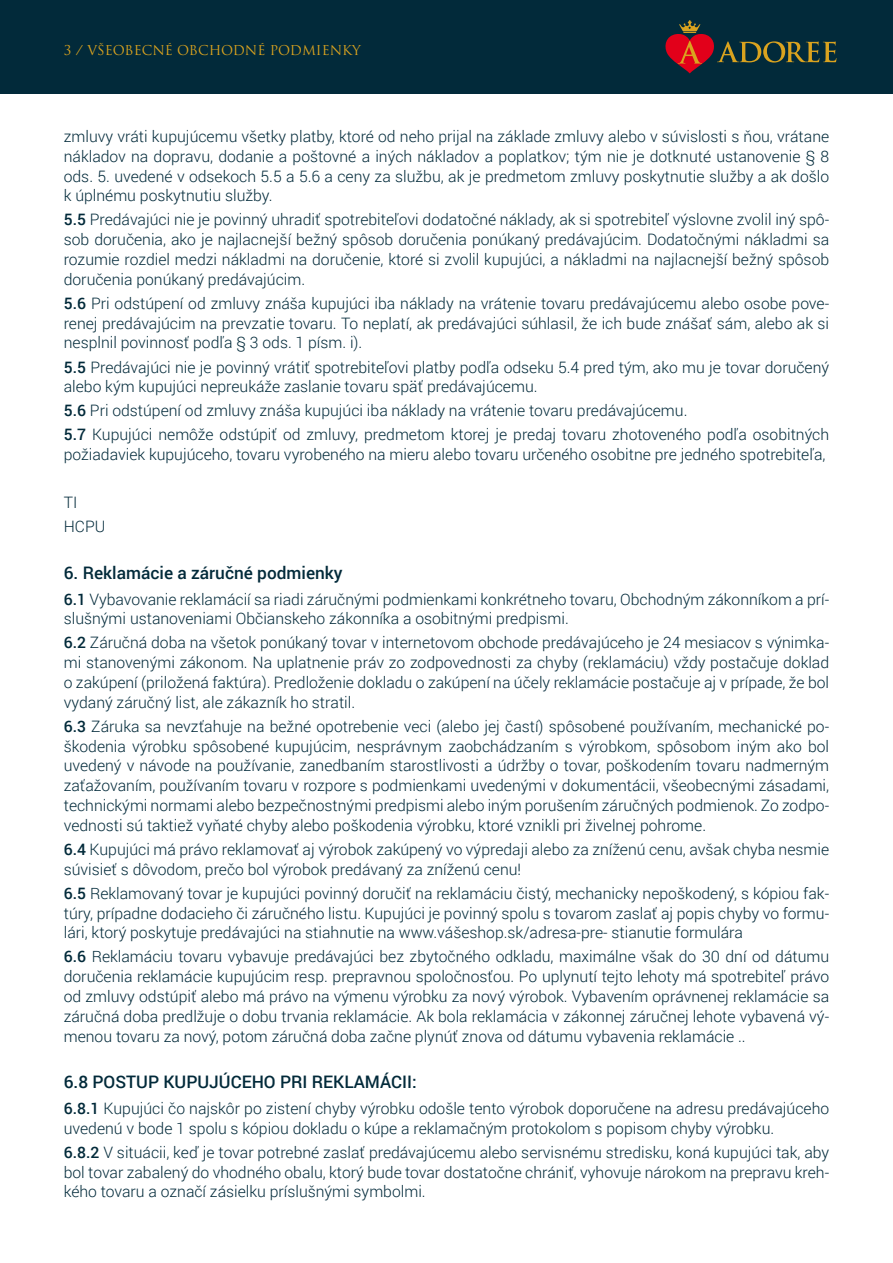
<style>
.page{position:relative;width:893px;height:1263px;background:#fff}
.page>*{position:absolute;margin:0;border:0;box-sizing:border-box;transform-origin:0 0}
.t1{font:500 17.25px "Roboto";color:#022a3a}
.t2{font:300 15.75px/19.8px "Roboto";color:#022a3a;text-align:justify}
.t3{font:13.2px "Trajan CE";color:#daa31f}
.s1{font-weight:500}
</style>
<div class="page">
<div style="left:0;top:0;width:893px;height:94px;background:#022a3a"></div>
<svg style="left:665px;top:20px;width:171px;height:53px"></svg>
<p class="t3" style="left:64px;top:42px;width:299px">3 / VŠEOBECNÉ OBCHODNÉ PODMIENKY</p>
<p class="t2" style="left:64px;top:126px;width:767px">zmluvy vráti kupujúcemu všetky platby, ktoré od neho prijal na základe zmluvy alebo v súvislosti s ňou, vrátane nákladov na dopravu, dodanie a poštovné a iných nákladov a poplatkov; tým nie je dotknuté ustanovenie § 8 ods. 5. uvedené v odsekoch 5.5 a 5.6 a ceny za službu, ak je predmetom zmluvy poskytnutie služby a ak došlo k úplnému poskytnutiu služby.</p>
<p class="t2" style="left:64px;top:209px;width:767px"><span class="s1">5.5</span> Predávajúci nie je povinný uhradiť spotrebiteľovi dodatočné náklady, ak si spotrebiteľ výslovne zvolil iný spô&shy;sob doručenia, ako je najlacnejší bežný spôsob doručenia ponúkaný predávajúcim. Dodatočnými nákladmi sa rozumie rozdiel medzi nákladmi na doručenie, ktoré si zvolil kupujúci, a nákladmi na najlacnejší bežný spôsob doručenia ponúkaný predávajúcim.</p>
<p class="t2" style="left:64px;top:293px;width:767px"><span class="s1">5.6</span> Pri odstúpení od zmluvy znáša kupujúci iba náklady na vrátenie tovaru predávajúcemu alebo osobe pove&shy;renej predávajúcim na prevzatie tovaru. To neplatí, ak predávajúci súhlasil, že ich bude znášať sám, alebo ak si nesplnil povinnosť podľa § 3 ods. 1 písm. i).</p>
<p class="t2" style="left:64px;top:356px;width:767px"><span class="s1">5.5</span> Predávajúci nie je povinný vrátiť spotrebiteľovi platby podľa odseku 5.4 pred tým, ako mu je tovar doručený alebo kým kupujúci nepreukáže zaslanie tovaru späť predávajúcemu.</p>
<p class="t2" style="left:64px;top:398px;width:767px;line-height:24px"><span class="s1">5.6</span> Pri odstúpení od zmluvy znáša kupujúci iba náklady na vrátenie tovaru predávajúcemu.<br><span class="s1">5.7</span> Kupujúci nemôže odstúpiť od zmluvy, predmetom ktorej je predaj tovaru zhotoveného podľa osobitných</p>
<p class="t2" style="left:64px;top:444px;width:763px">požiadaviek kupujúceho, tovaru vyrobeného na mieru alebo tovaru určeného osobitne pre jedného spotrebiteľa,</p>
<p class="t2" style="left:64px;top:490px;width:43px;line-height:24px">TI<br>HCPU</p>
<p class="t1" style="left:64px;top:561px;width:280px">6. Reklamácie a záručné podmienky</p>
<p class="t2" style="left:64px;top:588px;width:767px"><span class="s1">6.1</span> Vybavovanie reklamácií sa riadi záručnými podmienkami konkrétneho tovaru, Obchodným zákonníkom a prí&shy;slušnými ustanoveniami Občianskeho zákonníka a osobitnými predpismi.</p>
<p class="t2" style="left:64px;top:632px;width:767px"><span class="s1">6.2</span> Záručná doba na všetok ponúkaný tovar v internetovom obchode predávajúceho je 24 mesiacov s výnimka&shy;mi stanovenými zákonom. Na uplatnenie práv zo zodpovednosti za chyby (reklamáciu) vždy postačuje doklad o zakúpení (priložená faktúra). Predloženie dokladu o zakúpení na účely reklamácie postačuje aj v prípade, že bol vydaný záručný list, ale zákazník ho stratil.</p>
<p class="t2" style="left:64px;top:716px;width:767px"><span class="s1">6.3</span> Záruka sa nevzťahuje na bežné opotrebenie veci (alebo jej častí) spôsobené používaním, mechanické po&shy;škodenia výrobku spôsobené kupujúcim, nesprávnym zaobchádzaním s výrobkom, spôsobom iným ako bol uvedený v návode na používanie, zanedbaním starostlivosti a údržby o tovar, poškodením tovaru nadmerným zaťažovaním, používaním tovaru v rozpore s podmienkami uvedenými v dokumentácii, všeobecnými zásadami, technickými normami alebo bezpečnostnými predpismi alebo iným porušením záručných podmienok. Zo zodpo&shy;vednosti sú taktiež vyňaté chyby alebo poškodenia výrobku, ktoré vznikli pri živelnej pohrome.</p>
<p class="t2" style="left:64px;top:839px;width:767px"><span class="s1">6.4</span> Kupujúci má právo reklamovať aj výrobok zakúpený vo výpredaji alebo za zníženú cenu, avšak chyba nesmie súvisieť s dôvodom, prečo bol výrobok predávaný za zníženú cenu!</p>
<p class="t2" style="left:64px;top:883px;width:767px"><span class="s1">6.5</span> Reklamovaný tovar je kupujúci povinný doručiť na reklamáciu čistý, mechanicky nepoškodený, s kópiou fak&shy;túry, prípadne dodacieho či záručného listu. Kupujúci je povinný spolu s tovarom zaslať aj popis chyby vo formu&shy;lári, ktorý poskytuje predávajúci na stiahnutie na www.vášeshop.sk/adresa-pre- stianutie formulára</p>
<p class="t2" style="left:64px;top:946px;width:767px"><span class="s1">6.6</span> Reklamáciu tovaru vybavuje predávajúci bez zbytočného odkladu, maximálne však do 30 dní od dátumu doručenia reklamácie kupujúcim resp. prepravnou spoločnosťou. Po uplynutí tejto lehoty má spotrebiteľ právo od zmluvy odstúpiť alebo má právo na výmenu výrobku za nový výrobok. Vybavením oprávnenej reklamácie sa záručná doba predlžuje o dobu trvania reklamácie. Ak bola reklamácia v zákonnej záručnej lehote vybavená vý&shy;menou tovaru za nový, potom záručná doba začne plynúť znova od dátumu vybavenia reklamácie ..</p>
<p class="t1" style="left:64px;top:1070px;width:354px">6.8 POSTUP KUPUJÚCEHO PRI REKLAMÁCII:</p>
<p class="t2" style="left:64px;top:1098px;width:767px"><span class="s1">6.8.1</span> Kupujúci čo najskôr po zistení chyby výrobku odošle tento výrobok doporučene na adresu predávajúceho uvedenú v bode 1 spolu s kópiou dokladu o kúpe a reklamačným protokolom s popisom chyby výrobku.</p>
<p class="t2" style="left:64px;top:1142px;width:767px"><span class="s1">6.8.2</span> V situácii, keď je tovar potrebné zaslať predávajúcemu alebo servisnému stredisku, koná kupujúci tak, aby bol tovar zabalený do vhodného obalu, ktorý bude tovar dostatočne chrániť, vyhovuje nárokom na prepravu kreh&shy;kého tovaru a označí zásielku príslušnými symbolmi.</p>
</div>
